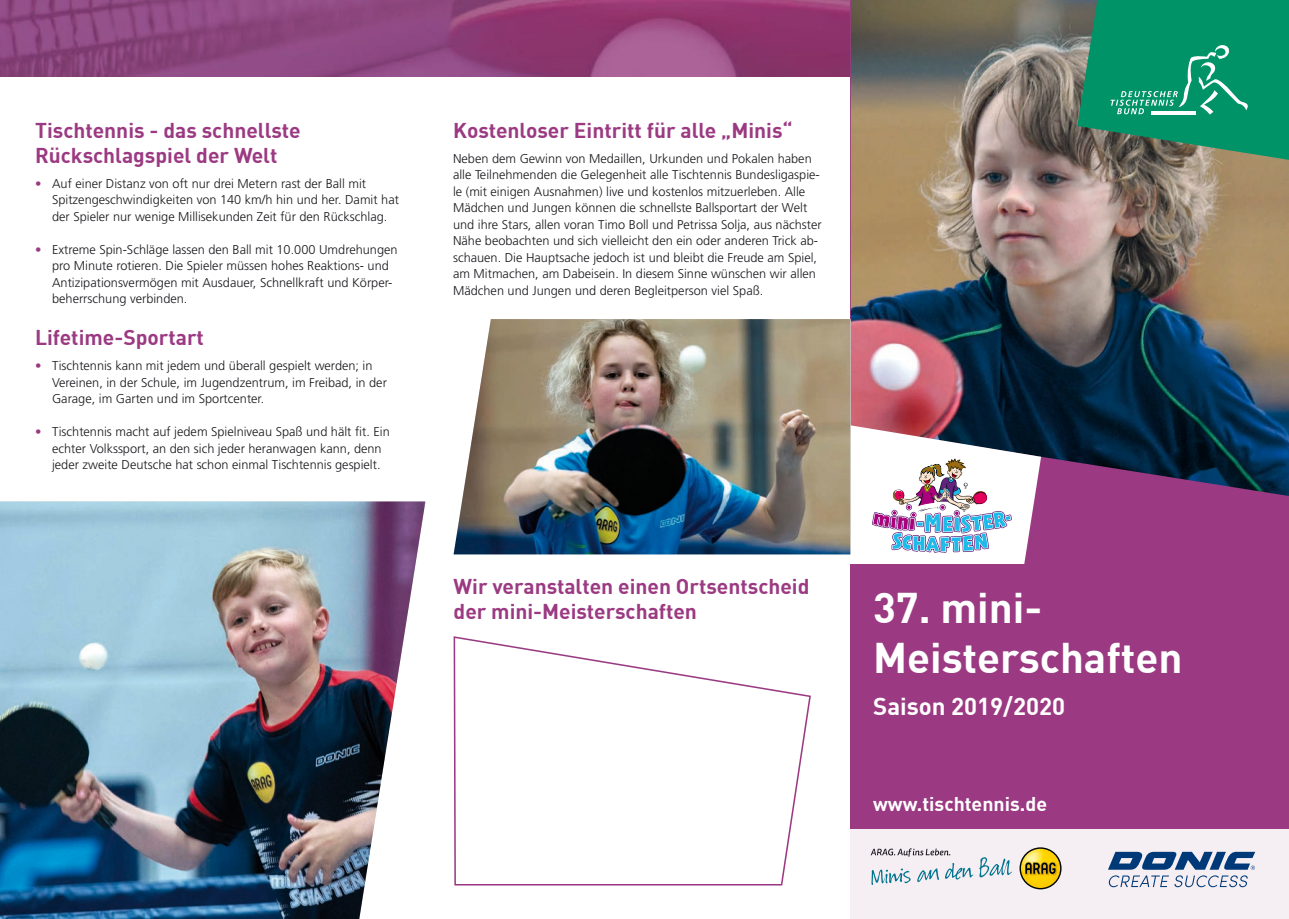
<style>
.page{position:relative;width:1289px;height:919px;background:#fff}
.page>*{position:absolute;margin:0;border:0;box-sizing:border-box;transform-origin:0 0}
.t1{font:700 42px/50.4px "DIN";color:#fff}
.t2{font:700 24px "DIN";color:#fff}
.t3{font:700 21px/25.2px "DIN";color:#9b3a82}
.t4{font:700 19.5px "DIN";color:#fff}
.t5{font:300 12.75px/16.5px "Frutiger";color:#1a171c}
.s1{font-weight:400;color:#9b3a82}
</style>
<div class="page">
<img style="left:0;top:0;width:850px;height:77px">
<div style="left:850px;top:0;width:438px;height:918px;background:#9b3a82"></div>
<div style="left:850px;top:829px;width:438px;height:89px;background:#f5eef3"></div>
<img style="left:850px;top:0;width:438px;height:496px">
<svg style="left:849px;top:425px;width:192px;height:139px"></svg>
<svg style="left:870px;top:848px;width:141px;height:37px"></svg>
<svg style="left:1019px;top:847px;width:42px;height:42px"></svg>
<img style="left:1020px;top:848px;width:40px;height:39px;border-radius:20px">
<svg style="left:1025px;top:862px;width:30px;height:12px"></svg>
<svg style="left:1077px;top:0;width:211px;height:160px"></svg>
<img style="left:0;top:501px;width:425px;height:417px">
<svg style="left:453px;top:636px;width:358px;height:249px"></svg>
<img style="left:453px;top:319px;width:397px;height:235px">
<svg style="left:1108px;top:875px;width:60px;height:12px"></svg>
<svg style="left:1174px;top:875px;width:73px;height:12px"></svg>
<svg style="left:1108px;top:851px;width:147px;height:18px"></svg>
<h3 class="t3" style="left:35px;top:116px;width:267px">Tischtennis - das schnellste<br>Rückschlagspiel der Welt</h3>
<p class="t5" style="left:52px;top:175px;width:348px;text-indent:-17px"><span class="s1">•</span> Auf einer Distanz von oft nur drei Metern rast der Ball mit<br>Spitzengeschwindigkeiten von 140 km/h hin und her. Damit hat der Spieler nur wenige Millisekunden Zeit für den Rückschlag.</p>
<p class="t5" style="left:52px;top:241px;width:347px;text-indent:-17px"><span class="s1">•</span> Extreme Spin-Schläge lassen den Ball mit 10.000 Umdrehungen pro Minute rotieren. Die Spieler müssen hohes Reaktions- und Antizipationsvermögen mit Ausdauer, Schnellkraft und Körper&shy;beherrschung verbinden.</p>
<h3 class="t3" style="left:35px;top:324px;width:170px">Lifetime-Sportart</h3>
<p class="t5" style="left:52px;top:357px;width:336px;text-indent:-17px"><span class="s1">•</span> Tischtennis kann mit jedem und überall gespielt werden; in<br>Vereinen, in der Schule, im Jugendzentrum, im Freibad, in der<br>Garage, im Garten und im Sportcenter.</p>
<p class="t5" style="left:52px;top:423px;width:339px;text-indent:-17px"><span class="s1">•</span> Tischtennis macht auf jedem Spielniveau Spaß und hält fit. Ein echter Volkssport, an den sich jeder heranwagen kann, denn jeder zweite Deutsche hat schon einmal Tischtennis gespielt.</p>
<h3 class="t3" style="left:453px;top:116px;width:341px">Kostenloser Eintritt für alle „Minis“</h3>
<p class="t5" style="left:453px;top:150px;width:370px">Neben dem Gewinn von Medaillen, Urkunden und Pokalen haben alle Teilnehmenden die Gelegenheit alle Tischtennis Bundesligaspie&shy;le (mit einigen Ausnahmen) live und kostenlos mitzuerleben. Alle Mädchen und Jungen können die schnellste Ballsportart der Welt und ihre Stars, allen voran Timo Boll und Petrissa Solja, aus nächster Nähe beobachten und sich vielleicht den ein oder anderen Trick ab&shy;schauen. Die Hauptsache jedoch ist und bleibt die Freude am Spiel, am Mitmachen, am Dabeisein. In diesem Sinne wünschen wir allen Mädchen und Jungen und deren Begleitperson viel Spaß.</p>
<h3 class="t3" style="left:453px;top:572px;width:357px">Wir veranstalten einen Ortsentscheid der mini-Meisterschaften</h3>
<h1 class="t1" style="left:873px;top:580px;width:311px">37. mini-<br>Meisterschaften</h1>
<h2 class="t2" style="left:873px;top:690px;width:193px">Saison 2019/2020</h2>
<h3 class="t4" style="left:873px;top:790px;width:175px">www.tischtennis.de</h3>
</div>
